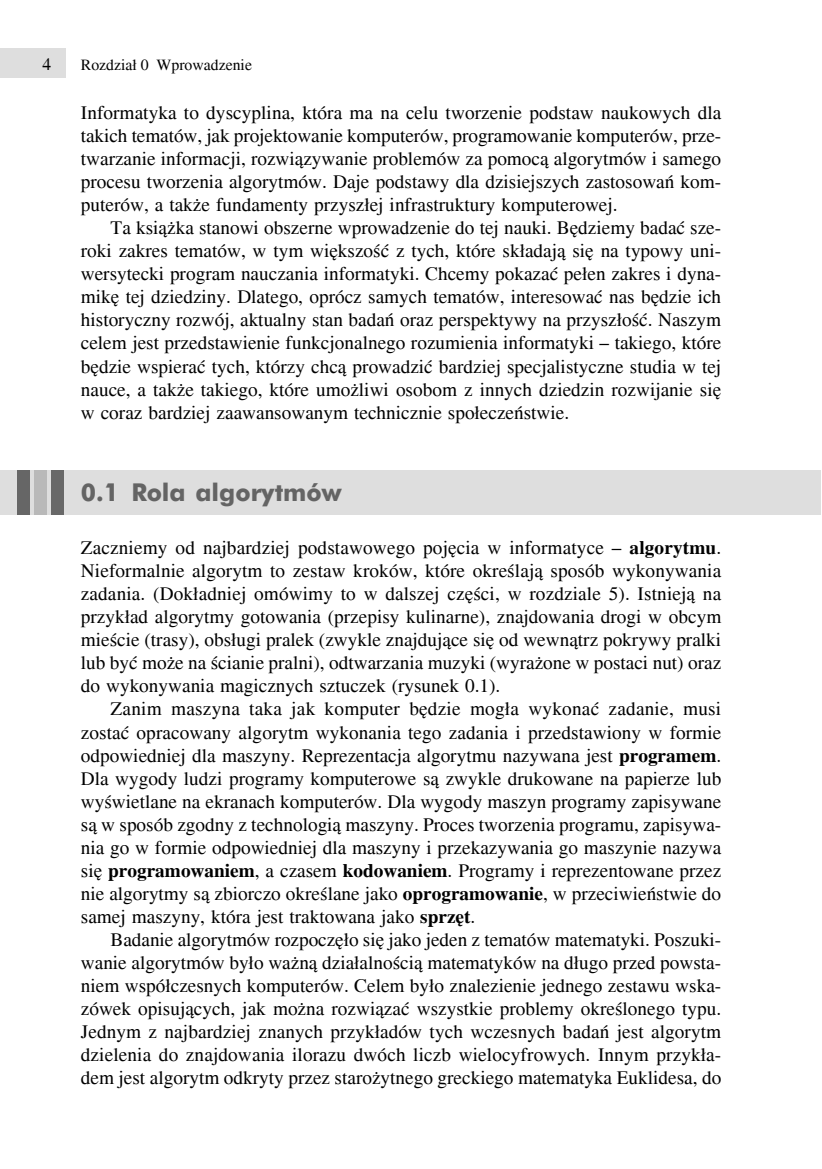
<style>
.page{position:relative;width:822px;height:1169px;background:#fff}
.page>*{position:absolute;margin:0;border:0;box-sizing:border-box;transform-origin:0 0}
.t1{font:700 24.5px "Futura EU";color:#646464}
.t2{font:19.25px/23.1px "Times";color:#000;text-align:justify}
.t3{font:17.5px "Times";color:#000}
.t4{font:15.75px "Times";color:#000}
.s1{font-weight:700}
</style>
<div class="page">
<div style="left:0;top:49px;width:66px;height:29px;background:#dedede"></div>
<div style="left:0;top:470px;width:820px;height:45px;background:#dedede"></div>
<div style="left:17px;top:470px;width:12px;height:45px;background:#666"></div>
<div style="left:34px;top:470px;width:12px;height:45px;background:#b9b9b9"></div>
<div style="left:51px;top:470px;width:12px;height:45px;background:#686868"></div>
<p class="t3" style="left:42px;top:54px;width:10px">4</p>
<p class="t4" style="left:81px;top:55px;width:172px">Rozdział 0 Wprowadzenie</p>
<p class="t2" style="left:81px;top:101px;width:642px">Informatyka to dyscyplina, która ma na celu tworzenie podstaw naukowych dla takich tematów, jak projektowanie komputerów, programowanie komputerów, prze&shy;twarzanie informacji, rozwiązywanie problemów za pomocą algorytmów i samego procesu tworzenia algorytmów. Daje podstawy dla dzisiejszych zastosowań kom&shy;puterów, a także fundamenty przyszłej infrastruktury komputerowej.</p>
<p class="t2" style="left:81px;top:216px;width:642px;text-indent:30px">Ta książka stanowi obszerne wprowadzenie do tej nauki. Będziemy badać sze&shy;roki zakres tematów, w tym większość z tych, które składają się na typowy uni&shy;wersytecki program nauczania informatyki. Chcemy pokazać pełen zakres i dyna&shy;mikę tej dziedziny. Dlatego, oprócz samych tematów, interesować nas będzie ich historyczny rozwój, aktualny stan badań oraz perspektywy na przyszłość. Naszym celem jest przedstawienie funkcjonalnego rozumienia informatyki – takiego, które będzie wspierać tych, którzy chcą prowadzić bardziej specjalistyczne studia w tej nauce, a także takiego, które umożliwi osobom z innych dziedzin rozwijanie się w coraz bardziej zaawansowanym technicznie społeczeństwie.</p>
<p class="t1" style="left:81px;top:478px;width:262px">0.1 Rola algorytmów</p>
<p class="t2" style="left:81px;top:536px;width:641px">Zaczniemy od najbardziej podstawowego pojęcia w informatyce – <span class="s1">algorytmu</span>.<br>Nieformalnie algorytm to zestaw kroków, które określają sposób wykonywania zadania. (Dokładniej omówimy to w dalszej części, w rozdziale 5). Istnieją na przykład algorytmy gotowania (przepisy kulinarne), znajdowania drogi w obcym mieście (trasy), obsługi pralek (zwykle znajdujące się od wewnątrz pokrywy pralki lub być może na ścianie pralni), odtwarzania muzyki (wyrażone w postaci nut) oraz do wykonywania magicznych sztuczek (rysunek 0.1).</p>
<p class="t2" style="left:81px;top:697px;width:642px;text-indent:30px">Zanim maszyna taka jak komputer będzie mogła wykonać zadanie, musi zostać opracowany algorytm wykonania tego zadania i przedstawiony w formie odpowiedniej dla maszyny. Reprezentacja algorytmu nazywana jest <span class="s1">programem</span>.<br>Dla wygody ludzi programy komputerowe są zwykle drukowane na papierze lub wyświetlane na ekranach komputerów. Dla wygody maszyn programy zapisywane są w sposób zgodny z technologią maszyny. Proces tworzenia programu, zapisywa&shy;nia go w formie odpowiedniej dla maszyny i przekazywania go maszynie nazywa się <span class="s1">programowaniem</span>, a czasem <span class="s1">kodowaniem</span>. Programy i reprezentowane przez nie algorytmy są zbiorczo określane jako <span class="s1">oprogramowanie</span>, w przeciwieństwie do samej maszyny, która jest traktowana jako <span class="s1">sprzęt</span>.</p>
<p class="t2" style="left:81px;top:928px;width:641px;text-indent:30px">Badanie algorytmów rozpoczęło się jako jeden z tematów matematyki. Poszuki&shy;wanie algorytmów było ważną działalnością matematyków na długo przed powsta&shy;niem współczesnych komputerów. Celem było znalezienie jednego zestawu wska&shy;zówek opisujących, jak można rozwiązać wszystkie problemy określonego typu.<br>Jednym z najbardziej znanych przykładów tych wczesnych badań jest algorytm dzielenia do znajdowania ilorazu dwóch liczb wielocyfrowych. Innym przykła&shy;dem jest algorytm odkryty przez starożytnego greckiego matematyka Euklidesa, do</p>
</div>
